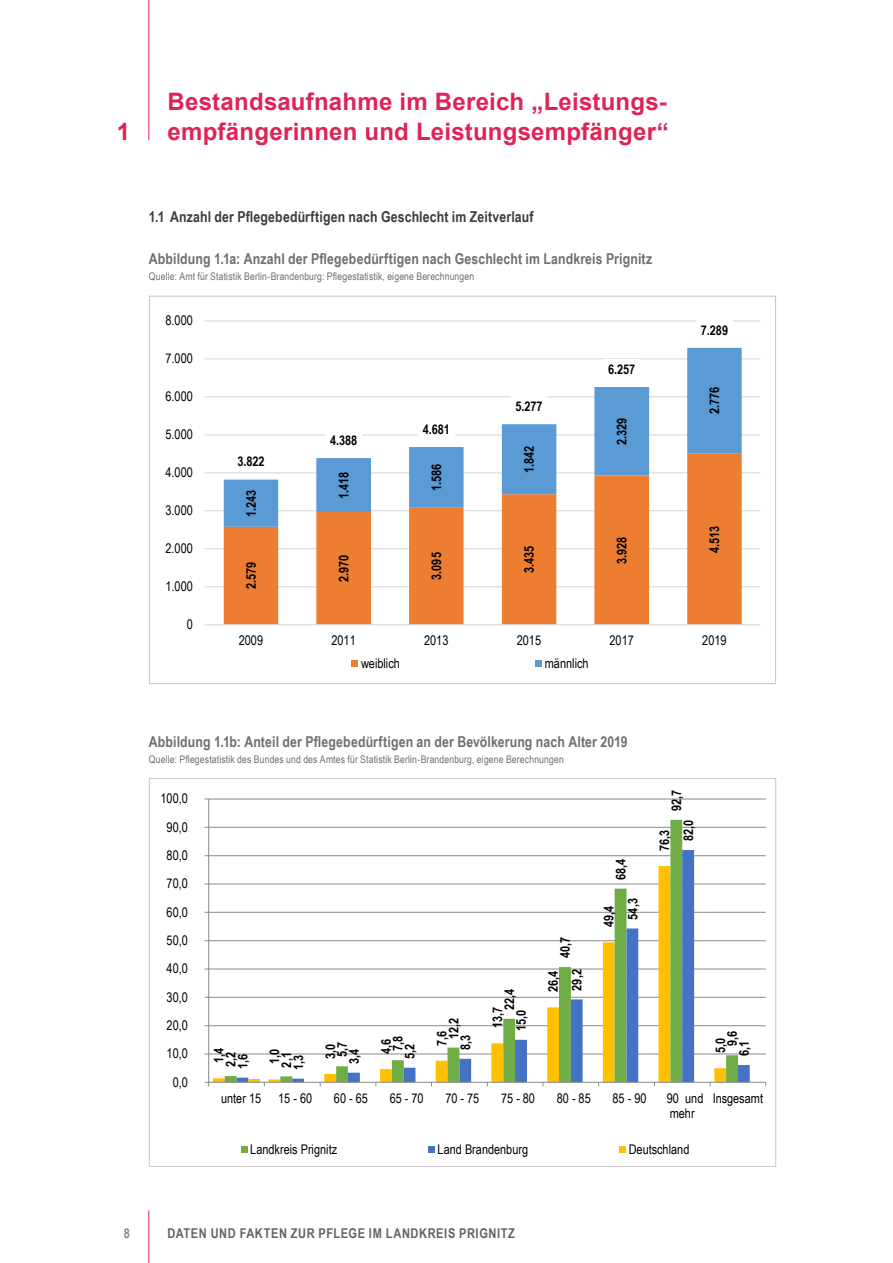
<style>
.page{position:relative;width:893px;height:1263px;background:#fff}
.page>*{position:absolute;margin:0;border:0;box-sizing:border-box;transform-origin:0 0}
.t1{font:700 24px/30px "Arial";letter-spacing:.01em;color:#df2455}
.t2{font:700 15px "Arial Narrow";letter-spacing:.01em;color:#706f6f}
.t3{font:700 15px "Arial Narrow";letter-spacing:.01em;color:#3c3c3b}
.t4{font:700 13.5px "Arial Narrow";letter-spacing:.04em;color:#646363}
.t5{font:700 13.5px "Arial Narrow";color:#878787}
.t6{font:13.35px/15.3px "Arial Narrow";letter-spacing:-.005em;color:#000}
.t7{font:700 13.35px "Arial Narrow";letter-spacing:-.005em;color:#000}
.Quellenangabe{font:10.5px "Arial Narrow";letter-spacing:.015em;color:#706f6f}
</style>
<div class="page">
<hr style="left:148px;top:0;width:1px;height:140px;background:#df2455">
<hr style="left:148px;top:1210px;width:1px;height:53px;background:#df2455">
<hr style="left:205px;top:586px;width:556px;height:1px;background:#d9d9d9">
<hr style="left:205px;top:548px;width:556px;height:1px;background:#d9d9d9">
<hr style="left:205px;top:510px;width:556px;height:1px;background:#d9d9d9">
<hr style="left:205px;top:472px;width:556px;height:1px;background:#d9d9d9">
<hr style="left:205px;top:434px;width:556px;height:1px;background:#d9d9d9">
<hr style="left:205px;top:396px;width:556px;height:1px;background:#d9d9d9">
<hr style="left:205px;top:358px;width:556px;height:1px;background:#d9d9d9">
<hr style="left:205px;top:320px;width:556px;height:1px;background:#d9d9d9">
<svg style="left:224px;top:527px;width:518px;height:97px;fill:#ed7d31"></svg>
<svg style="left:224px;top:348px;width:518px;height:179px"></svg>
<hr style="left:205px;top:624px;width:556px;height:1px;background:#d9d9d9">
<div style="left:233px;top:452px;width:36px;height:19px;background:#fff"></div>
<div style="left:326px;top:430px;width:36px;height:20px;background:#fff"></div>
<div style="left:418px;top:419px;width:36px;height:20px;background:#fff"></div>
<div style="left:511px;top:396px;width:36px;height:20px;background:#fff"></div>
<div style="left:603px;top:359px;width:37px;height:20px;background:#fff"></div>
<div style="left:696px;top:320px;width:37px;height:20px;background:#fff"></div>
<div style="left:351px;top:660px;width:7px;height:7px;background:#ed7d31"></div>
<div style="left:535px;top:660px;width:7px;height:7px;background:#5b9bd5"></div>
<hr style="left:209px;top:1054px;width:557px;height:1px;background:#898989">
<hr style="left:209px;top:1025px;width:557px;height:1px;background:#898989">
<hr style="left:209px;top:997px;width:557px;height:1px;background:#898989">
<hr style="left:209px;top:969px;width:557px;height:1px;background:#898989">
<hr style="left:209px;top:940px;width:557px;height:1px;background:#898989">
<hr style="left:209px;top:912px;width:557px;height:1px;background:#898989">
<hr style="left:209px;top:884px;width:557px;height:1px;background:#898989">
<hr style="left:209px;top:855px;width:557px;height:1px;background:#898989">
<hr style="left:209px;top:827px;width:557px;height:1px;background:#898989">
<hr style="left:209px;top:799px;width:557px;height:1px;background:#898989">
<svg style="left:225px;top:820px;width:513px;height:262px"></svg>
<svg style="left:237px;top:850px;width:513px;height:232px"></svg>
<hr style="left:208px;top:799px;width:1px;height:283px;background:#898989">
<hr style="left:209px;top:1082px;width:557px;height:1px;background:#898989">
<svg style="left:248px;top:1079px;width:17px;height:7px"></svg>
<div style="left:241px;top:1146px;width:6px;height:7px;background:#70ad47"></div>
<div style="left:428px;top:1146px;width:7px;height:7px;background:#4472c4"></div>
<div style="left:619px;top:1146px;width:7px;height:7px;background:#ffc000"></div>
<h1 class="t1" style="left:117px;top:117px;width:15px">1</h1>
<h1 class="t1" style="left:168px;top:87px;width:503px">Bestandsaufnahme im Bereich „Leistungs&shy;empfängerinnen und Leistungsempfänger“</h1>
<h2 class="t3" style="left:149px;top:205px;width:386px">1.1 Anzahl der Pflegebedürftigen nach Geschlecht im Zeitverlauf</h2>
<h3 class="t2" style="left:149px;top:247px;width:505px">Abbildung 1.1a: Anzahl der Pflegebedürftigen nach Geschlecht im Landkreis Prignitz</h3>
<p class="Quellenangabe" style="left:149px;top:268px;width:327px">Quelle: Amt für Statistik Berlin-Brandenburg: Pflegestatistik, eigene Berechnungen</p>
<p class="t6" style="left:166px;top:312px;width:29px">8.000</p>
<p class="t6" style="left:166px;top:350px;width:29px">7.000</p>
<p class="t6" style="left:166px;top:388px;width:29px">6.000</p>
<p class="t6" style="left:166px;top:426px;width:29px">5.000</p>
<p class="t6" style="left:166px;top:464px;width:29px">4.000</p>
<p class="t6" style="left:166px;top:502px;width:29px">3.000</p>
<p class="t7" style="left:237px;top:451px;width:29px">3.822</p>
<p class="t7" style="left:241px;top:517px;width:29px;rotate:-90deg">1.243</p>
<p class="t7" style="left:330px;top:430px;width:29px">4.388</p>
<p class="t7" style="left:423px;top:419px;width:29px">4.681</p>
<p class="t7" style="left:334px;top:499px;width:29px;rotate:-90deg">1.418</p>
<p class="t7" style="left:426px;top:491px;width:29px;rotate:-90deg">1.586</p>
<p class="t7" style="left:515px;top:396px;width:29px">5.277</p>
<p class="t7" style="left:519px;top:473px;width:29px;rotate:-90deg">1.842</p>
<p class="t7" style="left:608px;top:359px;width:29px">6.257</p>
<p class="t7" style="left:612px;top:445px;width:29px;rotate:-90deg">2.329</p>
<p class="t7" style="left:701px;top:320px;width:29px">7.289</p>
<p class="t7" style="left:704px;top:414px;width:29px;rotate:-90deg">2.776</p>
<p class="t6" style="left:166px;top:540px;width:29px">2.000</p>
<p class="t6" style="left:166px;top:578px;width:29px">1.000</p>
<p class="t6" style="left:187px;top:616px;width:8px">0</p>
<p class="t7" style="left:241px;top:589px;width:29px;rotate:-90deg">2.579</p>
<p class="t7" style="left:334px;top:582px;width:29px;rotate:-90deg">2.970</p>
<p class="t7" style="left:426px;top:580px;width:29px;rotate:-90deg">3.095</p>
<p class="t7" style="left:519px;top:573px;width:29px;rotate:-90deg">3.435</p>
<p class="t7" style="left:612px;top:564px;width:29px;rotate:-90deg">3.928</p>
<p class="t7" style="left:704px;top:553px;width:29px;rotate:-90deg">4.513</p>
<p class="t6" style="left:239px;top:632px;width:26px">2009</p>
<p class="t6" style="left:331px;top:632px;width:26px">2011</p>
<p class="t6" style="left:424px;top:632px;width:26px">2013</p>
<p class="t6" style="left:517px;top:632px;width:26px">2015</p>
<p class="t6" style="left:610px;top:632px;width:26px">2017</p>
<p class="t6" style="left:702px;top:632px;width:26px">2019</p>
<p class="t6" style="left:361px;top:655px;width:41px">weiblich</p>
<p class="t6" style="left:545px;top:655px;width:45px">männlich</p>
<h3 class="t2" style="left:149px;top:730px;width:480px">Abbildung 1.1b: Anteil der Pflegebedürftigen an der Bevölkerung nach Alter 2019</h3>
<p class="Quellenangabe" style="left:149px;top:751px;width:416px">Quelle: Pflegestatistik des Bundes und des Amtes für Statistik Berlin-Brandenburg, eigene Berechnungen</p>
<p class="t6" style="left:161px;top:790px;width:29px">100,0</p>
<p class="t6" style="left:167px;top:819px;width:23px">90,0</p>
<p class="t6" style="left:167px;top:847px;width:23px">80,0</p>
<p class="t6" style="left:167px;top:875px;width:23px">70,0</p>
<p class="t6" style="left:167px;top:904px;width:23px">60,0</p>
<p class="t6" style="left:167px;top:932px;width:23px">50,0</p>
<p class="t6" style="left:167px;top:960px;width:23px">40,0</p>
<p class="t6" style="left:167px;top:989px;width:23px">30,0</p>
<p class="t6" style="left:167px;top:1017px;width:23px">20,0</p>
<p class="t6" style="left:167px;top:1045px;width:23px">10,0</p>
<p class="t6" style="left:173px;top:1074px;width:17px">0,0</p>
<p class="t7" style="left:332px;top:1057px;width:17px;rotate:-90deg">5,7</p>
<p class="t7" style="left:388px;top:1051px;width:17px;rotate:-90deg">7,8</p>
<p class="t7" style="left:209px;top:1063px;width:17px;rotate:-90deg">1,4</p>
<p class="t7" style="left:264px;top:1064px;width:17px;rotate:-90deg">1,0</p>
<p class="t7" style="left:320px;top:1059px;width:17px;rotate:-90deg">3,0</p>
<p class="t7" style="left:376px;top:1054px;width:17px;rotate:-90deg">4,6</p>
<p class="t7" style="left:233px;top:1069px;width:17px;rotate:-90deg">1,6</p>
<p class="t7" style="left:288px;top:1070px;width:17px;rotate:-90deg">1,3</p>
<p class="t7" style="left:344px;top:1064px;width:17px;rotate:-90deg">3,4</p>
<p class="t7" style="left:400px;top:1059px;width:17px;rotate:-90deg">5,2</p>
<p class="t7" style="left:221px;top:1067px;width:17px;rotate:-90deg">2,2</p>
<p class="t7" style="left:276px;top:1067px;width:17px;rotate:-90deg">2,1</p>
<p class="t7" style="left:443px;top:1039px;width:23px;rotate:-90deg">12,2</p>
<p class="t7" style="left:432px;top:1046px;width:17px;rotate:-90deg">7,6</p>
<p class="t7" style="left:455px;top:1050px;width:17px;rotate:-90deg">8,3</p>
<p class="t7" style="left:499px;top:1010px;width:23px;rotate:-90deg">22,4</p>
<p class="t7" style="left:487px;top:1028px;width:23px;rotate:-90deg">13,7</p>
<p class="t7" style="left:511px;top:1031px;width:23px;rotate:-90deg">15,0</p>
<p class="t7" style="left:555px;top:958px;width:23px;rotate:-90deg">40,7</p>
<p class="t7" style="left:543px;top:992px;width:23px;rotate:-90deg">26,4</p>
<p class="t7" style="left:567px;top:990px;width:23px;rotate:-90deg">29,2</p>
<p class="t7" style="left:611px;top:880px;width:23px;rotate:-90deg">68,4</p>
<p class="t7" style="left:599px;top:927px;width:23px;rotate:-90deg">49,4</p>
<p class="t7" style="left:622px;top:919px;width:23px;rotate:-90deg">54,3</p>
<p class="t7" style="left:666px;top:811px;width:23px;rotate:-90deg">92,7</p>
<p class="t7" style="left:654px;top:851px;width:23px;rotate:-90deg">76,3</p>
<p class="t7" style="left:678px;top:841px;width:23px;rotate:-90deg">82,0</p>
<p class="t7" style="left:722px;top:1046px;width:17px;rotate:-90deg">9,6</p>
<p class="t7" style="left:710px;top:1053px;width:17px;rotate:-90deg">5,0</p>
<p class="t7" style="left:734px;top:1056px;width:17px;rotate:-90deg">6,1</p>
<p class="t6" style="left:221px;top:1090px;width:42px">unter 15</p>
<p class="t6" style="left:278px;top:1090px;width:35px">15 - 60</p>
<p class="t6" style="left:334px;top:1090px;width:35px">60 - 65</p>
<p class="t6" style="left:390px;top:1090px;width:35px">65 - 70</p>
<p class="t6" style="left:445px;top:1090px;width:35px">70 - 75</p>
<p class="t6" style="left:501px;top:1090px;width:35px">75 - 80</p>
<p class="t6" style="left:557px;top:1090px;width:35px">80 - 85</p>
<p class="t6" style="left:612px;top:1090px;width:35px">85 - 90</p>
<p class="t6" style="left:667px;top:1090px;width:38px">90 und mehr</p>
<p class="t6" style="left:713px;top:1090px;width:52px">Insgesamt</p>
<p class="t6" style="left:250px;top:1141px;width:88px">Landkreis Prignitz</p>
<p class="t6" style="left:438px;top:1141px;width:92px">Land Brandenburg</p>
<p class="t6" style="left:629px;top:1141px;width:62px">Deutschland</p>
<p class="t5" style="left:124px;top:1223px;width:8px">8</p>
<p class="t4" style="left:168px;top:1223px;width:349px">DATEN UND FAKTEN ZUR PFLEGE IM LANDKREIS PRIGNITZ</p>
</div>
